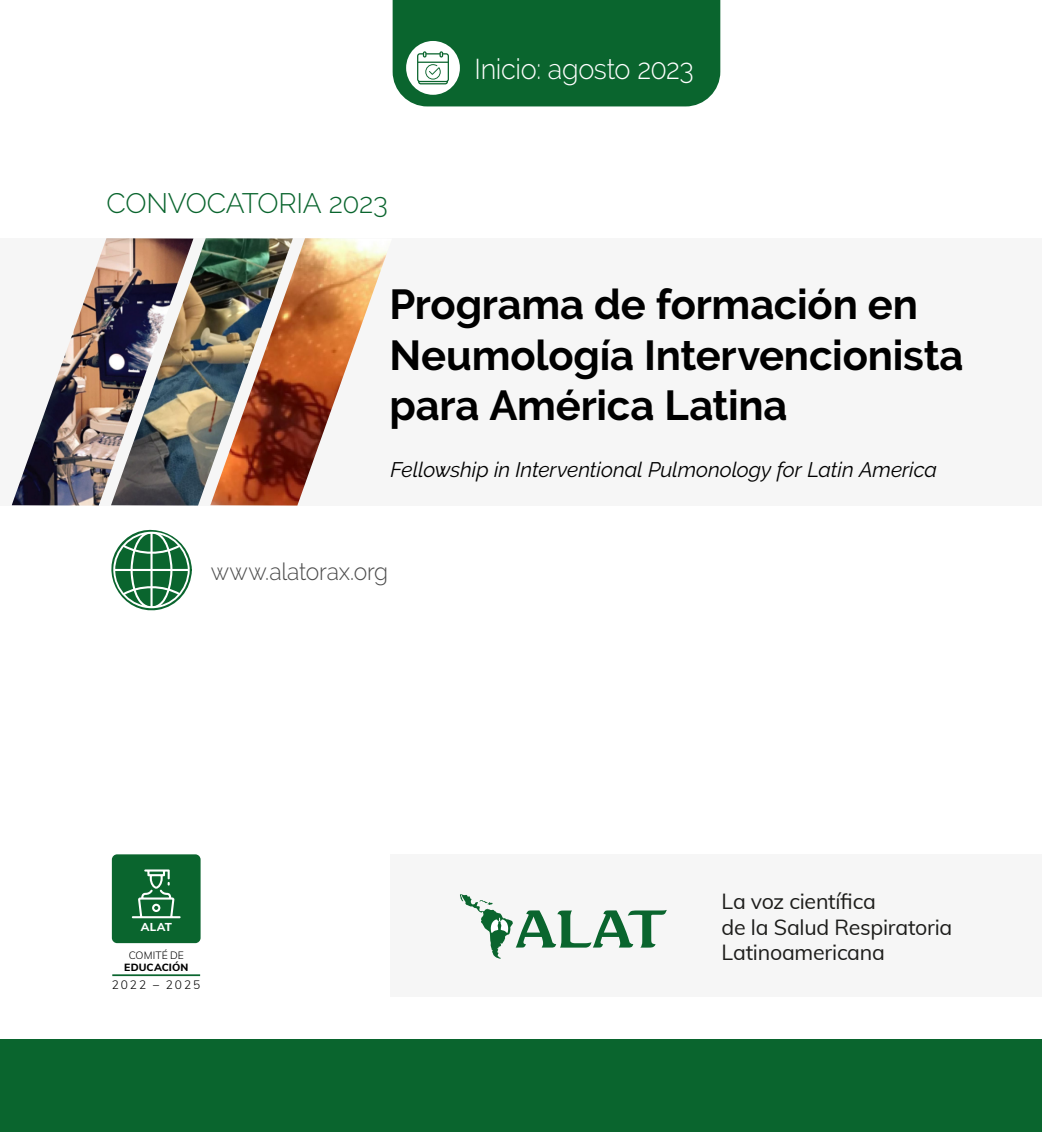
<style>
.page{position:relative;width:1042px;height:1132px;background:#fff}
.page>*{position:absolute;margin:0;border:0;box-sizing:border-box;transform-origin:0 0}
.t1{font:700 41.82px/50.1px "Raleway";letter-spacing:-.005em;color:#000}
.t2{font:300 28.53px "Raleway";letter-spacing:-.015em;color:#fff;scale:.95 1}
.t3{font:300 28px "Raleway";letter-spacing:-.01em;color:#0a652e}
.t4{font:300 23.97px "Raleway";letter-spacing:-.01em;color:#4d4d4d;scale:.95 1}
.t5{font:21.35px/25.7px "Muli";letter-spacing:-.01em;color:#1d1d1b}
.t6{font:italic 21px "Raleway";letter-spacing:-.005em;color:#000}
.t7{font:300 11.9px "Muli";letter-spacing:.17em;color:#000}
.t8{font:800 11.38px "Muli";color:#fff}
.t9{font:800 10.5px/11.9px "Muli";letter-spacing:.01em;color:#000;text-align:center}
.s1{font-weight:300}
</style>
<div class="page">
<div style="left:391px;top:854px;width:651px;height:142px;background:#f6f6f6"></div>
<div style="left:0;top:238px;width:1042px;height:267px;background:#f6f6f6"></div>
<div style="left:112px;top:854px;width:89px;height:88px;background:#0a652e;border-radius:5px"></div>
<hr style="left:112px;top:974px;width:88px;height:1px;background:#0a652e">
<svg style="left:132px;top:869px;width:49px;height:48px"></svg>
<svg style="left:460px;top:894px;width:207px;height:64px"></svg>
<div style="left:0;top:1038px;width:1042px;height:93px;background:#0a652e"></div>
<img style="left:12px;top:238px;width:99px;height:267px">
<img style="left:111px;top:238px;width:99px;height:267px">
<svg style="left:111px;top:529px;width:81px;height:82px"></svg>
<img style="left:210px;top:238px;width:177px;height:267px">
<svg style="left:393px;top:0;width:327px;height:106px;background:#1b6f3c"></svg>
<p class="t3" style="left:107px;top:186px;width:283px">CONVOCATORIA 2023</p>
<p class="t2" style="left:474px;top:52px;width:232px">Inicio: agosto 2023</p>
<p class="t1" style="left:389px;top:280px;width:575px">Programa de formación en<br>Neumología Intervencionista para América Latina</p>
<p class="t6" style="left:390px;top:457px;width:548px">Fellowship in Interventional Pulmonology for Latin America</p>
<p class="t4" style="left:211px;top:557px;width:188px">www.alatorax.org</p>
<p class="t8" style="left:141px;top:918px;width:33px">ALAT</p>
<p class="t9" style="left:124px;top:948px;width:66px"><span class="s1">COMITÉ DE<br></span>EDUCACIÓN</p>
<p class="t7" style="left:112px;top:976px;width:90px">2022 – 2025</p>
<p class="t5" style="left:721px;top:887px;width:232px">La voz científica<br>de la Salud Respiratoria<br>Latinoamericana</p>
</div>
